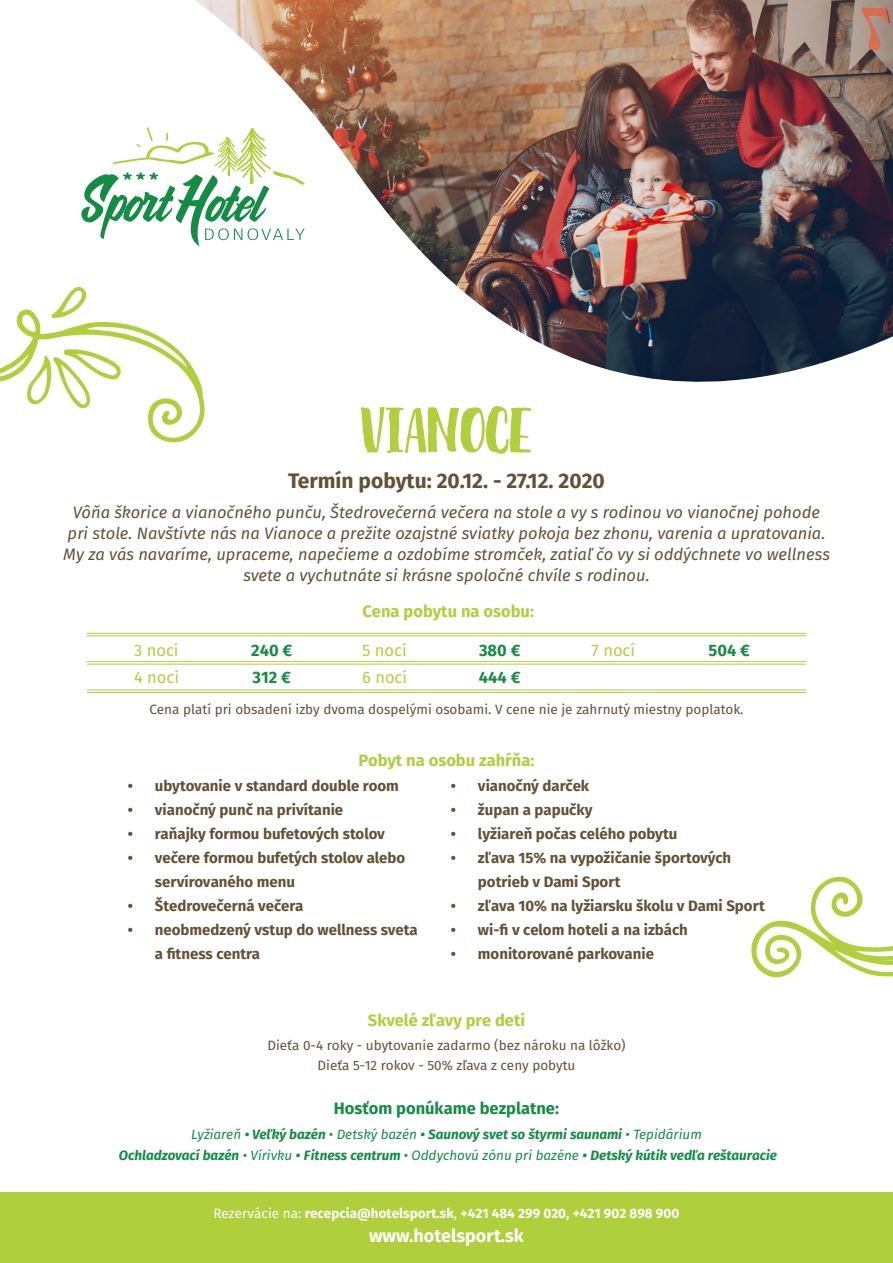
<style>
.page{position:relative;width:893px;height:1263px;background:#fff}
.page>*{position:absolute;margin:0;border:0;box-sizing:border-box;transform-origin:0 0}
.t1{font:64.5px "Breathe";color:#afcf3d}
.t2{font:700 21px "Fira Sans";color:#635135}
.t3{font:700 18px "Fira Sans";color:#fff}
.t4{font:italic 16.5px/21px "Fira Sans";color:#635135;text-align:center}
.t5{font:700 16.5px "Fira Sans";color:#afcf3d}
.t6{font:700 16.5px "Fira Sans";color:#148c44}
.t7{font:16.5px "Fira Sans";color:#afcf3d}
.t8{font:700 15px/24px "Fira Sans";color:#635135}
.t9{font:13.5px "Fira Sans";color:#635135}
.t10{font:italic 700 13.5px "Fira Sans";color:#148c44}
.t11{font:700 13.5px "Fira Sans";color:#fff}
.s1{font-weight:400}
</style>
<div class="page">
<div style="left:0;top:1192px;width:893px;height:71px;background:#afcf3d"></div>
<svg style="left:751px;top:876px;width:142px;height:102px"></svg>
<svg style="left:0;top:127px;width:205px;height:316px"></svg>
<img style="left:194px;top:0;width:699px;height:383px">
<hr style="left:87px;top:661px;width:719px;height:1px;background:#afcf3d">
<hr style="left:87px;top:664px;width:719px;height:1px;background:#afcf3d">
<hr style="left:87px;top:633px;width:719px;height:1px;background:#afcf3d">
<hr style="left:87px;top:635px;width:719px;height:1px;background:#afcf3d">
<hr style="left:87px;top:690px;width:719px;height:1px;background:#afcf3d">
<hr style="left:87px;top:692px;width:719px;height:1px;background:#afcf3d">
<p class="t1" style="left:361px;top:401px;width:173px">VIANOCE</p>
<p class="t2" style="left:288px;top:466px;width:318px">Termín pobytu: 20.12. - 27.12. 2020</p>
<p class="t4" style="left:63px;top:503px;width:768px">Vôňa škorice a vianočného punču, Štedrovečerná večera na stole a vy s rodinou vo vianočnej pohode pri stole. Navštívte nás na Vianoce a prežite ozajstné sviatky pokoja bez zhonu, varenia a upratovania.<br>My za vás navaríme, upraceme, napečieme a ozdobíme stromček, zatiaľ čo vy si oddýchnete vo wellness svete a vychutnáte si krásne spoločné chvíle s rodinou.</p>
<p class="t7" style="left:134px;top:639px;width:46px">3 noci</p>
<p class="t6" style="left:251px;top:639px;width:43px">240 €</p>
<p class="t7" style="left:134px;top:666px;width:46px">4 noci</p>
<p class="t6" style="left:252px;top:666px;width:40px">312 €</p>
<p class="t5" style="left:363px;top:600px;width:173px">Cena pobytu na osobu:</p>
<p class="t7" style="left:362px;top:639px;width:46px">5 nocí</p>
<p class="t6" style="left:479px;top:639px;width:43px">380 €</p>
<p class="t7" style="left:362px;top:666px;width:47px">6 nocí</p>
<p class="t6" style="left:479px;top:666px;width:43px">444 €</p>
<p class="t7" style="left:592px;top:639px;width:45px">7 nocí</p>
<p class="t6" style="left:708px;top:639px;width:43px">504 €</p>
<p class="t9" style="left:149px;top:700px;width:596px">Cena platí pri obsadení izby dvoma dospelými osobami. V cene nie je zahrnutý miestny poplatok.</p>
<p class="t5" style="left:359px;top:749px;width:177px">Pobyt na osobu zahŕňa:</p>
<p class="t8" style="left:128px;top:774px;width:272px">• ubytovanie v standard double room</p>
<p class="t8" style="left:128px;top:798px;width:217px">• vianočný punč na privítanie</p>
<p class="t8" style="left:128px;top:822px;width:258px">• raňajky formou bufetových stolov</p>
<p class="t8" style="left:155px;top:846px;width:252px;text-indent:-27px">• večere formou bufetých stolov alebo servírovaného menu</p>
<p class="t8" style="left:128px;top:894px;width:177px">• Štedrovečerná večera</p>
<p class="t8" style="left:155px;top:918px;width:264px;text-indent:-27px">• neobmedzený vstup do wellness sveta a fitness centra</p>
<p class="t8" style="left:451px;top:774px;width:140px">• vianočný darček</p>
<p class="t8" style="left:451px;top:798px;width:143px">• župan a papučky</p>
<p class="t8" style="left:451px;top:822px;width:228px">• lyžiareň počas celého pobytu</p>
<p class="t8" style="left:478px;top:846px;width:255px;text-indent:-27px">• zľava 15% na vypožičanie športových potrieb v Dami Sport</p>
<p class="t8" style="left:451px;top:894px;width:315px">• zľava 10% na lyžiarsku školu v Dami Sport</p>
<p class="t8" style="left:451px;top:918px;width:238px">• wi-fi v celom hoteli a na izbách</p>
<p class="t8" style="left:451px;top:942px;width:205px">• monitorované parkovanie</p>
<p class="t5" style="left:368px;top:1008px;width:159px">Skvelé zľavy pre deti</p>
<p class="t9" style="left:267px;top:1036px;width:360px">Dieťa 0-4 roky - ubytovanie zadarmo (bez nároku na lôžko)</p>
<p class="t9" style="left:317px;top:1055px;width:259px">Dieťa 5-12 rokov - 50% zľava z ceny pobytu</p>
<p class="t6" style="left:334px;top:1097px;width:227px">Hosťom ponúkame bezplatne:</p>
<p class="t10" style="left:191px;top:1124px;width:512px"><span class="s1">Lyžiareň</span> • Veľký bazén <span class="s1">• Detský bazén</span> • Saunový svet so štyrmi saunami <span class="s1">• Tepidárium</span></p>
<p class="t10" style="left:119px;top:1145px;width:660px">Ochladzovací bazén <span class="s1">• Vírivku</span> • Fitness centrum <span class="s1">• Oddychovú zónu pri bazéne</span> • Detský kútik vedľa reštauracie</p>
<p class="t11" style="left:214px;top:1203px;width:467px"><span class="s1">Rezervácie na:</span> recepcia@hotelsport.sk<span class="s1">,</span> +421 484 299 020, +421 902 898 900</p>
<p class="t3" style="left:369px;top:1223px;width:156px">www.hotelsport.sk</p>
</div>
